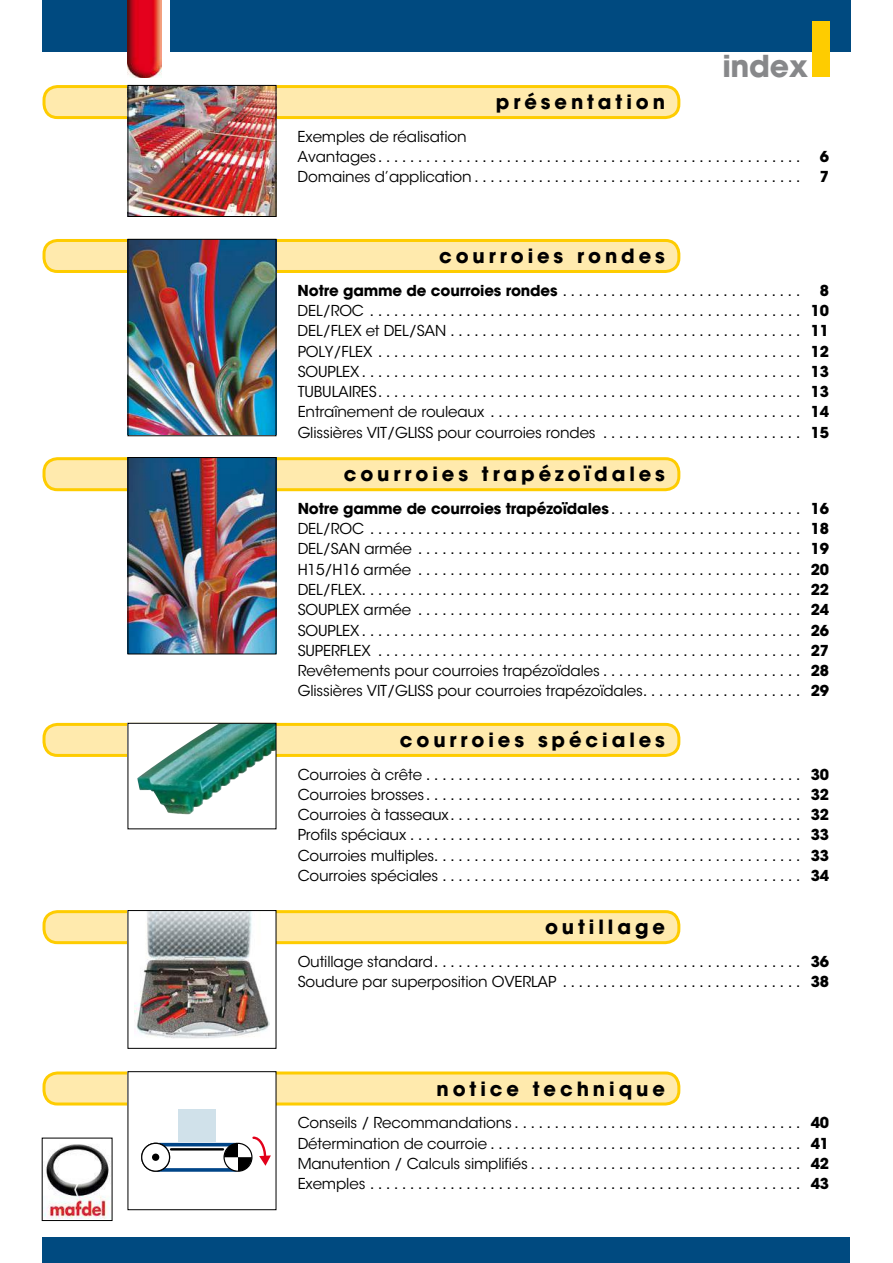
<style>
.page{position:relative;width:893px;height:1263px;background:#fff}
.page>*{position:absolute;margin:0;border:0;box-sizing:border-box;transform-origin:0 0}
.t1{font:700 30px "ITC Avant Garde Std";letter-spacing:-.01em;color:#87888a}
.t2{font:700 19.5px "ITC Avant Garde Std";letter-spacing:.2em;color:#000}
.t3{font:15px/20.2px "Helvetica";color:#000;text-align:justify}
.t4{font:15px/20.2px "ITC Avant Garde Std";letter-spacing:-.01em;color:#000}
.t5{font:700 15px "ITC Avant Garde Std";letter-spacing:-.01em;color:#000}
.s1{font-family:"ITC Avant Garde Std"}
.s2{font-family:"ITC Avant Garde Std";font-weight:700}
.s3{font-family:"Helvetica"}
.s4{font-weight:700}
.s5{font-family:"Helvetica";font-weight:400}
</style>
<div class="page">
<div style="left:170px;top:0;width:680px;height:51px;background:#004a80"></div>
<div style="left:43px;top:0;width:89px;height:51px;background:#004a80"></div>
<img style="left:128px;top:0;width:33px;height:78px">
<div style="left:812px;top:21px;width:17px;height:56px;background:#fecc00"></div>
<div style="left:44px;top:87px;width:635px;height:31px;background:#ffeaad;border-radius:14px"></div>
<div style="left:43px;top:85px;width:637px;height:34px;border:3px solid #fecc00;border-radius:14px"></div>
<img style="left:130px;top:87px;width:144px;height:128px">
<div style="left:128px;top:85px;width:148px;height:132px;border:1px solid #000"></div>
<div style="left:44px;top:240px;width:635px;height:31px;background:#ffeaad;border-radius:14px"></div>
<div style="left:43px;top:239px;width:637px;height:34px;border:3px solid #fecc00;border-radius:14px"></div>
<img style="left:130px;top:241px;width:144px;height:193px">
<div style="left:128px;top:239px;width:148px;height:197px;border:1px solid #000"></div>
<div style="left:44px;top:724px;width:635px;height:31px;background:#ffeaad;border-radius:14px"></div>
<div style="left:43px;top:723px;width:637px;height:34px;border:3px solid #fecc00;border-radius:14px"></div>
<div style="left:128px;top:723px;width:148px;height:106px;background:#fff"></div>
<img style="left:137px;top:725px;width:137px;height:90px">
<div style="left:128px;top:723px;width:148px;height:106px;border:1px solid #000"></div>
<div style="left:44px;top:912px;width:635px;height:31px;background:#ffeaad;border-radius:14px"></div>
<div style="left:43px;top:910px;width:637px;height:34px;border:3px solid #fecc00;border-radius:14px"></div>
<div style="left:128px;top:910px;width:148px;height:138px;background:#fff"></div>
<img style="left:134px;top:912px;width:136px;height:126px">
<div style="left:128px;top:910px;width:148px;height:139px;border:1px solid #000"></div>
<div style="left:44px;top:1073px;width:635px;height:31px;background:#ffeaad;border-radius:14px"></div>
<div style="left:43px;top:1071px;width:637px;height:34px;border:3px solid #fecc00;border-radius:14px"></div>
<div style="left:128px;top:1072px;width:148px;height:138px;background:#fff"></div>
<hr style="left:158px;top:1143px;width:78px;height:3px;background:#004588">
<svg style="left:159px;top:1168px;width:75px;height:4px"></svg>
<div style="left:178px;top:1109px;width:38px;height:32px;background:#d0e1ea"></div>
<hr style="left:171px;top:1148px;width:52px;height:2px;background:#000">
<div style="left:142px;top:1143px;width:28px;height:28px;background:#fff;border-radius:50%"></div>
<div style="left:141px;top:1143px;width:29px;height:29px;border:1px solid #000;border-radius:50%"></div>
<div style="left:152px;top:1153px;width:7px;height:8px;background:#000;border-radius:50%"></div>
<div style="left:223px;top:1143px;width:30px;height:29px;border:1px solid #000;border-radius:50%"></div>
<svg style="left:224px;top:1136px;width:47px;height:35px"></svg>
<div style="left:128px;top:1071px;width:148px;height:139px;border:1px solid #000"></div>
<div style="left:44px;top:459px;width:635px;height:31px;background:#ffeaad;border-radius:14px"></div>
<div style="left:43px;top:457px;width:637px;height:34px;border:3px solid #fecc00;border-radius:14px"></div>
<img style="left:130px;top:459px;width:144px;height:193px">
<div style="left:128px;top:457px;width:148px;height:197px;border:1px solid #000"></div>
<div style="left:43px;top:1237px;width:807px;height:26px;background:#004a80"></div>
<img style="left:44px;top:1144px;width:66px;height:75px">
<h2 class="t2" style="left:496px;top:89px;width:171px">présentation</h2>
<h1 class="t1" style="left:722px;top:47px;width:87px">index</h1>
<p class="t4" style="left:298px;top:126px;width:171px">Exemples de réalisation</p>
<p class="t3" style="left:298px;top:147px;width:496px"><span class="s1">Avantages</span> . . . . . . . . . . . . . . . . . . . . . . . . . . . . . . . . . . . . . . . . . . . . . . . . . . . .</p>
<p class="t5" style="left:820px;top:147px;width:11px">6</p>
<p class="t3" style="left:298px;top:167px;width:496px"><span class="s1">Domaines d’application</span> . . . . . . . . . . . . . . . . . . . . . . . . . . . . . . . . . . . . . . . .</p>
<p class="t5" style="left:820px;top:167px;width:11px">7</p>
<h2 class="t2" style="left:439px;top:243px;width:227px">courroies rondes</h2>
<p class="t3" style="left:298px;top:281px;width:496px"><span class="s2">Notre gamme de courroies rondes</span> . . . . . . . . . . . . . . . . . . . . . . . . . . . . .</p>
<p class="t5" style="left:820px;top:280px;width:11px">8</p>
<p class="t3" style="left:298px;top:301px;width:533px"><span class="s1">DEL/ROC</span> . . . . . . . . . . . . . . . . . . . . . . . . . . . . . . . . . . . . . . . . . . . . . . . . . . . . . <span class="s2">10<br></span><span class="s1">DEL/FLEX et DEL/SAN</span> . . . . . . . . . . . . . . . . . . . . . . . . . . . . . . . . . . . . . . . . . . . <span class="s2">11<br></span><span class="s1">POLY/FLEX</span> . . . . . . . . . . . . . . . . . . . . . . . . . . . . . . . . . . . . . . . . . . . . . . . . . . . . <span class="s2">12<br></span><span class="s1">SOUPLEX</span> . . . . . . . . . . . . . . . . . . . . . . . . . . . . . . . . . . . . . . . . . . . . . . . . . . . . . . <span class="s2">13<br></span><span class="s1">TUBULAIRES</span> . . . . . . . . . . . . . . . . . . . . . . . . . . . . . . . . . . . . . . . . . . . . . . . . . . . . <span class="s2">13<br></span><span class="s1">Entraînement de rouleaux</span> . . . . . . . . . . . . . . . . . . . . . . . . . . . . . . . . . . . . . . <span class="s2">14</span></p>
<p class="t4" style="left:298px;top:422px;width:533px">Glissières VIT/GLISS pour courroies rondes <span class="s3">. . . . . . . . . . . . . . . . . . . . . . . .</span> <span class="s4">15</span></p>
<h2 class="t2" style="left:344px;top:462px;width:323px">courroies trapézoïdales</h2>
<p class="t5" style="left:298px;top:499px;width:533px">Notre gamme de courroies trapézoïdales <span class="s5">. . . . . . . . . . . . . . . . . . . . . . .</span> 16</p>
<p class="t3" style="left:298px;top:519px;width:533px"><span class="s1">DEL/ROC</span> . . . . . . . . . . . . . . . . . . . . . . . . . . . . . . . . . . . . . . . . . . . . . . . . . . . . . <span class="s2">18<br></span><span class="s1">DEL/SAN armée</span> . . . . . . . . . . . . . . . . . . . . . . . . . . . . . . . . . . . . . . . . . . . . . . . <span class="s2">19<br></span><span class="s1">H15/H16 armée</span> . . . . . . . . . . . . . . . . . . . . . . . . . . . . . . . . . . . . . . . . . . . . . . . <span class="s2">20<br></span><span class="s1">DEL/FLEX</span> . . . . . . . . . . . . . . . . . . . . . . . . . . . . . . . . . . . . . . . . . . . . . . . . . . . . . . <span class="s2">22<br></span><span class="s1">SOUPLEX armée</span> . . . . . . . . . . . . . . . . . . . . . . . . . . . . . . . . . . . . . . . . . . . . . . . <span class="s2">24<br></span><span class="s1">SOUPLEX</span> . . . . . . . . . . . . . . . . . . . . . . . . . . . . . . . . . . . . . . . . . . . . . . . . . . . . . . <span class="s2">26<br></span><span class="s1">SUPERFLEX</span> . . . . . . . . . . . . . . . . . . . . . . . . . . . . . . . . . . . . . . . . . . . . . . . . . . . . <span class="s2">27</span></p>
<p class="t4" style="left:298px;top:661px;width:533px">Revêtements pour courroies trapézoïdales <span class="s3">. . . . . . . . . . . . . . . . . . . . . . . .</span> <span class="s4">28<br></span>Glissières VIT/GLISS pour courroies trapézoïdales <span class="s3">. . . . . . . . . . . . . . . . . . .</span> <span class="s4">29</span></p>
<h2 class="t2" style="left:400px;top:727px;width:267px">courroies spéciales</h2>
<p class="t3" style="left:298px;top:765px;width:533px"><span class="s1">Courroies à crête</span> . . . . . . . . . . . . . . . . . . . . . . . . . . . . . . . . . . . . . . . . . . . . . . <span class="s2">30<br></span><span class="s1">Courroies brosses</span> . . . . . . . . . . . . . . . . . . . . . . . . . . . . . . . . . . . . . . . . . . . . . . <span class="s2">32<br></span><span class="s1">Courroies à tasseaux</span> . . . . . . . . . . . . . . . . . . . . . . . . . . . . . . . . . . . . . . . . . . . <span class="s2">32<br></span><span class="s1">Profils spéciaux</span> . . . . . . . . . . . . . . . . . . . . . . . . . . . . . . . . . . . . . . . . . . . . . . . . <span class="s2">33<br></span><span class="s1">Courroies multiples</span> . . . . . . . . . . . . . . . . . . . . . . . . . . . . . . . . . . . . . . . . . . . . . <span class="s2">33<br></span><span class="s1">Courroies spéciales</span> . . . . . . . . . . . . . . . . . . . . . . . . . . . . . . . . . . . . . . . . . . . . <span class="s2">34</span></p>
<h2 class="t2" style="left:545px;top:914px;width:121px">outillage</h2>
<p class="t3" style="left:298px;top:952px;width:533px"><span class="s1">Outillage standard</span> . . . . . . . . . . . . . . . . . . . . . . . . . . . . . . . . . . . . . . . . . . . . . <span class="s2">36</span></p>
<p class="t4" style="left:298px;top:972px;width:533px">Soudure par superposition OVERLAP <span class="s3">. . . . . . . . . . . . . . . . . . . . . . . . . . . . .</span> <span class="s4">38</span></p>
<h2 class="t2" style="left:436px;top:1076px;width:230px">notice technique</h2>
<p class="t3" style="left:298px;top:1113px;width:533px"><span class="s1">Conseils / Recommandations</span> . . . . . . . . . . . . . . . . . . . . . . . . . . . . . . . . . . . <span class="s2">40<br></span><span class="s1">Détermination de courroie</span> . . . . . . . . . . . . . . . . . . . . . . . . . . . . . . . . . . . . . . <span class="s2">41<br></span><span class="s1">Manutention / Calculs simplifiés</span> . . . . . . . . . . . . . . . . . . . . . . . . . . . . . . . . . <span class="s2">42<br></span><span class="s1">Exemples</span> . . . . . . . . . . . . . . . . . . . . . . . . . . . . . . . . . . . . . . . . . . . . . . . . . . . . . <span class="s2">43</span></p>
</div>
